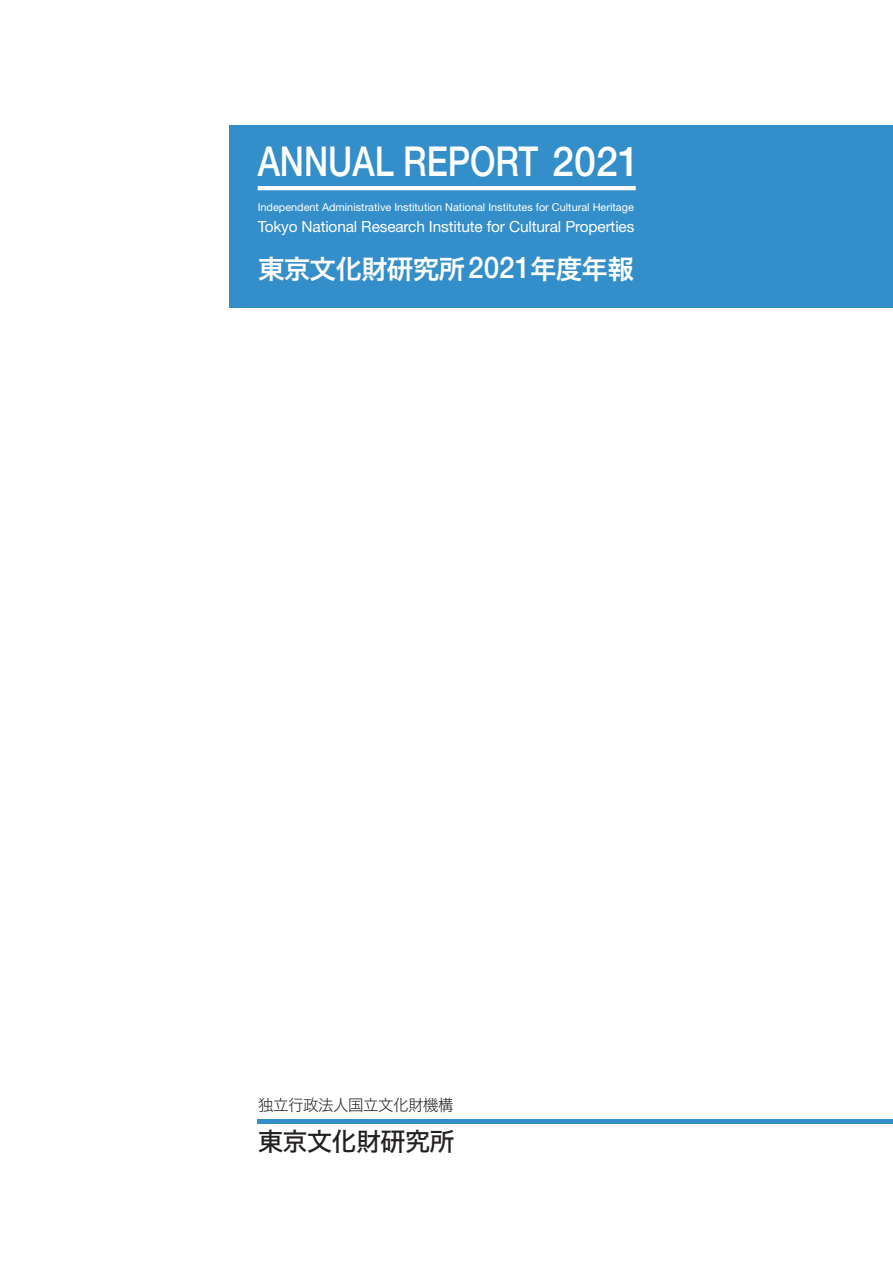
<style>
.page{position:relative;width:893px;height:1263px;background:#fff}
.page>*{position:absolute;margin:0;border:0;box-sizing:border-box;transform-origin:0 0}
.t1{font:500 41.25px "Helvetica Neue LT Std";color:#fff;scale:.81 1}
.t2{font:26.55px "Hira Kaku Pro N W6";letter-spacing:-.03em;color:#fff}
.t3{font:25.5px "Hira Kaku Std N W5";letter-spacing:-.02em;color:#231f20}
.t4{font:15.9px "Hiragino Sans W2";letter-spacing:-.03em;color:#231f20}
.t5{font:15.45px "Helvetica Neue LT Std";letter-spacing:-.01em;color:#fff}
.t6{font:10.95px "Helvetica Neue LT Std";color:#fff}
.s1{font-family:"Helvetica Neue LT Std";font-weight:500;font-size:30px}
</style>
<div class="page">
<div style="left:230px;top:125px;width:663px;height:183px;background:#338ec9"></div>
<hr style="left:258px;top:186px;width:378px;height:4px;background:#fff">
<hr style="left:258px;top:1120px;width:635px;height:4px;background:#338ec9">
<p class="t1" style="left:258px;top:136px;width:473px">ANNUAL REPORT 2021</p>
<p class="t6" style="left:258px;top:200px;width:378px">Independent Administrative Institution National Institutes for Cultural Heritage</p>
<p class="t5" style="left:258px;top:217px;width:378px">Tokyo National Research Institute for Cultural Properties</p>
<p class="t2" style="left:258px;top:244px;width:377px">東京文化財研究所<span class="s1">2021</span>年度年報</p>
<p class="t4" style="left:258px;top:1091px;width:197px">独立行政法人国立文化財機構</p>
<p class="t3" style="left:258px;top:1122px;width:198px">東京文化財研究所</p>
</div>
